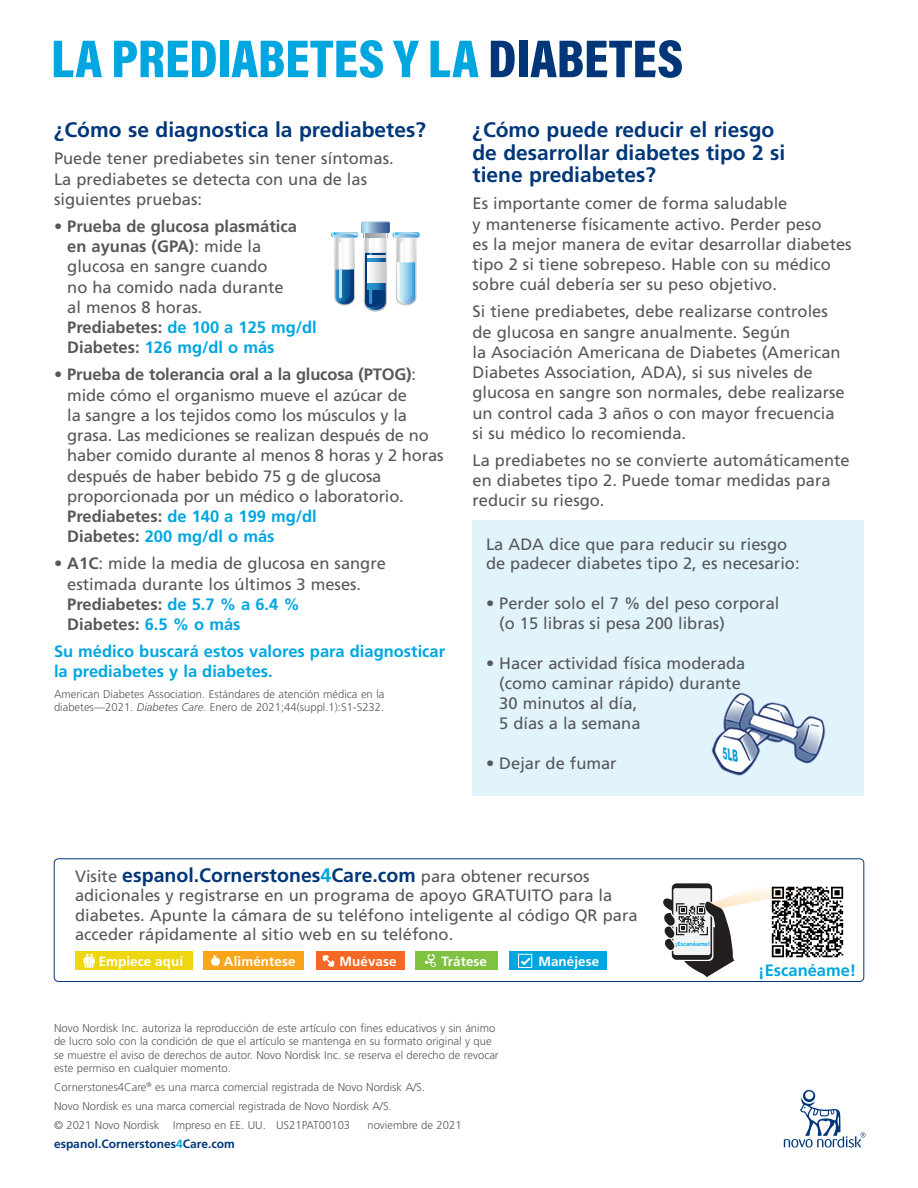
<style>
.page{position:relative;width:918px;height:1188px;background:#fff}
.page>*{position:absolute;margin:0;border:0;box-sizing:border-box;transform-origin:0 0}
.t1{font:54px "Acumin Variable Concept";color:#00a6e0}
.Text{font:700 21px/22.5px "Frutiger LT Std";color:#013778}
.t2{font:700 19.5px "Frutiger LT Std";color:#013778}
.Text-2{font:16.5px/20.2px "Frutiger LT Std";color:#57585a}
.Text-3{font:700 16.5px/20.2px "Frutiger LT Std";color:#00a6e0}
.t3{font:700 13.35px "Frutiger";letter-spacing:.01em;color:#fff}
.Text-4{font:700 12px "Frutiger LT Std";color:#013778}
.Text-5{font:300 11.25px/13.5px "Frutiger LT Std";color:#57585a}
.t4{font:700 5.85px "Frutiger LT Pro";color:#00aeef}
.s1{color:#013778}
.s2{font-weight:700}
.s3{font-weight:700;color:#00a6e0}
.s4{font-style:italic}
.s5{font-weight:400;font-size:16.5px;color:#57585a}
.s6{color:#00a6e0}
</style>
<div class="page">
<div style="left:54px;top:859px;width:810px;height:123px;border:1px solid #013778;border-radius:4px"></div>
<div style="left:510px;top:952px;width:97px;height:18px;background:#00a6e0"></div>
<svg style="left:518px;top:954px;width:14px;height:14px"></svg>
<div style="left:416px;top:952px;width:82px;height:18px;background:#7fc241"></div>
<svg style="left:425px;top:954px;width:11px;height:13px"></svg>
<div style="left:316px;top:952px;width:88px;height:18px;background:#f36824"></div>
<svg style="left:322px;top:955px;width:13px;height:12px"></svg>
<div style="left:203px;top:952px;width:101px;height:18px;background:#f9a51b"></div>
<svg style="left:211px;top:955px;width:9px;height:11px"></svg>
<div style="left:75px;top:952px;width:117px;height:18px;background:#eed611"></div>
<svg style="left:83px;top:954px;width:12px;height:14px"></svg>
<svg style="left:784px;top:1090px;width:82px;height:58px"></svg>
<svg style="left:332px;top:222px;width:87px;height:89px"></svg>
<div style="left:472px;top:520px;width:392px;height:276px;background:#e1f3fb"></div>
<img style="left:711px;top:692px;width:115px;height:84px">
<svg style="left:663px;top:883px;width:181px;height:94px"></svg>
<p class="t1" style="left:51px;top:21px;width:634px">LA PREDIABETES Y LA <span class="s1">DIABETES</span></p>
<p class="Text" style="left:54px;top:119px;width:373px">¿Cómo se diagnostica la prediabetes?</p>
<p class="Text-2" style="left:54px;top:148px;width:341px">Puede tener prediabetes sin tener síntomas.<br>La prediabetes se detecta con una de las siguientes pruebas:</p>
<p class="Text-2" style="left:67px;top:216px;width:251px;text-indent:-13px">• <span class="s2">Prueba de glucosa plasmática en ayunas (GPA)</span>: mide la glucosa en sangre cuando<br>no ha comido nada durante<br>al menos 8 horas.<br><span class="s2">Prediabetes:</span> <span class="s3">de 100 a 125 mg/dl<br></span><span class="s2">Diabetes:</span> <span class="s3">126 mg/dl o más</span></p>
<p class="Text-2" style="left:67px;top:364px;width:378px;text-indent:-13px">• <span class="s2">Prueba de tolerancia oral a la glucosa (PTOG)</span>: mide cómo el organismo mueve el azúcar de<br>la sangre a los tejidos como los músculos y la grasa. Las mediciones se realizan después de no haber comido durante al menos 8 horas y 2 horas después de haber bebido 75 g de glucosa proporcionada por un médico o laboratorio.<br><span class="s2">Prediabetes:</span> <span class="s3">de 140 a 199 mg/dl<br></span><span class="s2">Diabetes:</span> <span class="s3">200 mg/dl o más</span></p>
<p class="Text-2" style="left:67px;top:553px;width:320px;text-indent:-13px">• <span class="s2">A1C</span>: mide la media de glucosa en sangre estimada durante los últimos 3 meses.<br><span class="s2">Prediabetes:</span> <span class="s3">de 5.7 % a 6.4 %<br></span><span class="s2">Diabetes:</span> <span class="s3">6.5 % o más</span></p>
<p class="Text-3" style="left:54px;top:641px;width:393px">Su médico buscará estos valores para diagnosticar la prediabetes y la diabetes.</p>
<p class="Text-5" style="left:54px;top:687px;width:332px">American Diabetes Association. Estándares de atención médica en la diabetes—2021. <span class="s4">Diabetes Care</span>. Enero de 2021;44(suppl.1):S1-S232.</p>
<p class="Text" style="left:472px;top:119px;width:314px">¿Cómo puede reducir el riesgo de desarrollar diabetes tipo 2 si tiene prediabetes?</p>
<p class="Text-2" style="left:472px;top:193px;width:381px">Es importante comer de forma saludable<br>y mantenerse físicamente activo. Perder peso<br>es la mejor manera de evitar desarrollar diabetes tipo 2 si tiene sobrepeso. Hable con su médico sobre cuál debería ser su peso objetivo.</p>
<p class="Text-2" style="left:472px;top:301px;width:374px">Si tiene prediabetes, debe realizarse controles de glucosa en sangre anualmente. Según<br>la Asociación Americana de Diabetes (American Diabetes Association, ADA), si sus niveles de glucosa en sangre son normales, debe realizarse un control cada 3 años o con mayor frecuencia si su médico lo recomienda.</p>
<p class="Text-2" style="left:472px;top:450px;width:379px">La prediabetes no se convierte automáticamente en diabetes tipo 2. Puede tomar medidas para reducir su riesgo.</p>
<p class="Text-2" style="left:486px;top:534px;width:315px;line-height:19.8px">La ADA dice que para reducir su riesgo de padecer diabetes tipo 2, es necesario:</p>
<p class="Text-2" style="left:499px;top:594px;width:282px;line-height:19.8px;text-indent:-13px">• Perder solo el 7 % del peso corporal (o 15 libras si pesa 200 libras)</p>
<p class="Text-2" style="left:499px;top:654px;width:248px;line-height:19.8px;text-indent:-13px">• Hacer actividad física moderada (como caminar rápido) durante<br>30 minutos al día,<br>5 días a la semana</p>
<p class="Text-2" style="left:486px;top:753px;width:132px">• Dejar de fumar</p>
<p class="t2" style="left:75px;top:864px;width:516px"><span class="s5">Visite</span> espanol.Cornerstones<span class="s6">4</span>Care.com <span class="s5">para obtener recursos</span></p>
<p class="Text-2" style="left:75px;top:886px;width:564px;line-height:19.5px">adicionales y registrarse en un programa de apoyo GRATUITO para la diabetes. Apunte la cámara de su teléfono inteligente al código QR para acceder rápidamente al sitio web en su teléfono.</p>
<p class="t3" style="left:99px;top:953px;width:86px">Empiece aquí</p>
<p class="t3" style="left:224px;top:953px;width:73px">Aliméntese</p>
<p class="t3" style="left:339px;top:953px;width:59px">Muévase</p>
<p class="t3" style="left:442px;top:953px;width:47px">Trátese</p>
<p class="t3" style="left:538px;top:953px;width:62px">Manéjese</p>
<p class="Text-5" style="left:54px;top:1021px;width:446px">Novo Nordisk Inc. autoriza la reproducción de este artículo con fines educativos y sin ánimo de lucro solo con la condición de que el artículo se mantenga en su formato original y que se muestre el aviso de derechos de autor. Novo Nordisk Inc. se reserva el derecho de revocar este permiso en cualquier momento.</p>
<p class="Text-5" style="left:54px;top:1080px;width:373px">Cornerstones4Care<sup>®</sup> es una marca comercial registrada de Novo Nordisk A/S.</p>
<p class="Text-5" style="left:54px;top:1099px;width:339px">Novo Nordisk es una marca comercial registrada de Novo Nordisk A/S.</p>
<p class="Text-5" style="left:54px;top:1118px;width:298px">© 2021 Novo Nordisk Impreso en EE. UU. US21PAT00103</p>
<p class="Text-5" style="left:367px;top:1118px;width:96px">noviembre de 2021</p>
<p class="Text-4" style="left:54px;top:1136px;width:182px">espanol.Cornerstones<span class="s6">4</span>Care.com</p>
<p class="t4" style="left:675px;top:940px;width:36px">¡Escanéame!</p>
<p class="Text-3" style="left:758px;top:960px;width:100px">¡Escanéame!</p>
</div>
